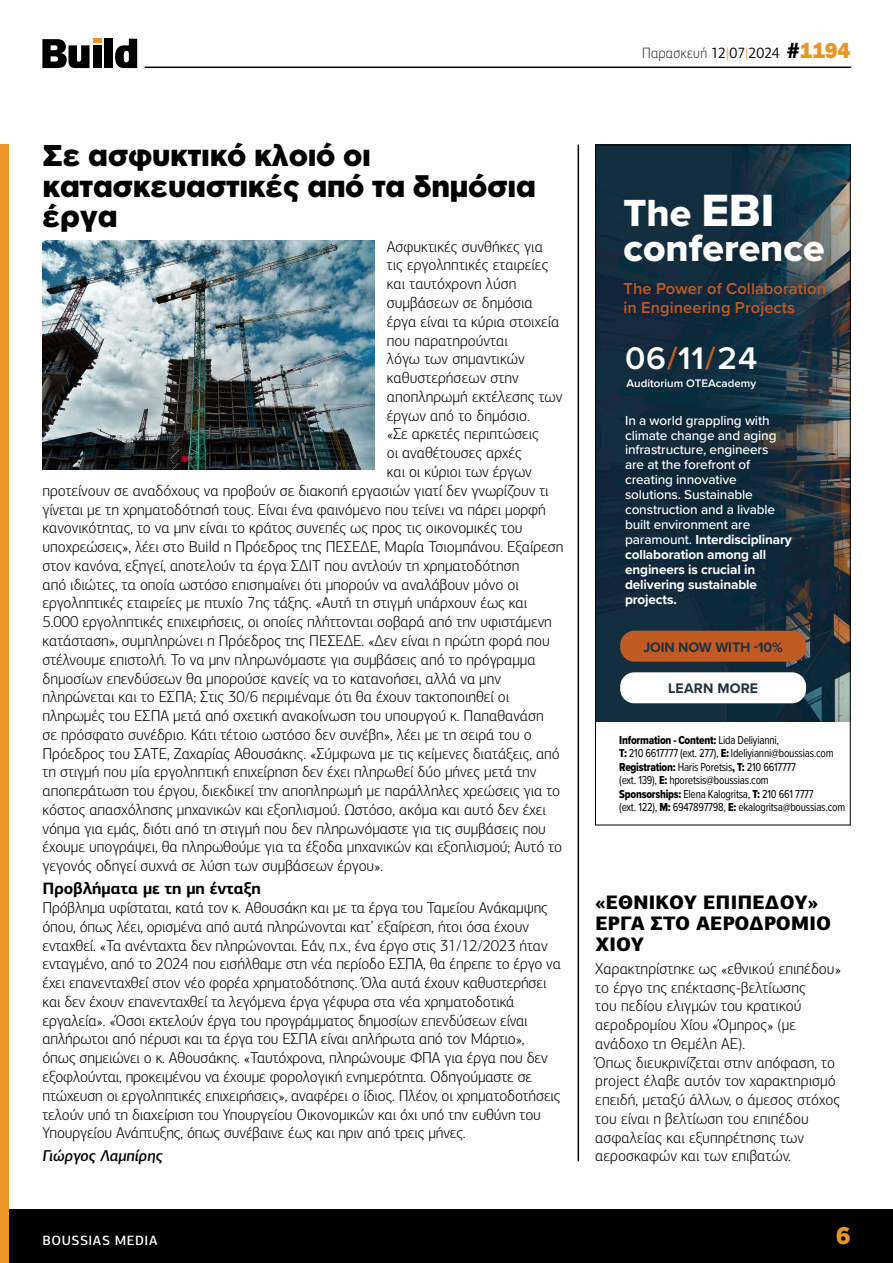
<style>
.page{position:relative;width:893px;height:1263px;background:#fff}
.page>*{position:absolute;margin:0;border:0;box-sizing:border-box;transform-origin:0 0}
.t1{font:39.15px/35px "Proxima Nova Extrabld";color:#fff}
.t2{font:600 32.4px "Proxima Nova";color:#fff}
.Τιτλος_1{font:900 30px/30px "Gotham";letter-spacing:-.01em;color:#000}
.t3{font:900 24px "Gotham";color:#ea9524;scale:.95 1}
.Τιτλος_2{font:900 19.5px/21px "PF Centro Sans Pro";letter-spacing:.01em;color:#000}
.t4{font:600 16.5px/19.2px "Proxima Nova";letter-spacing:.005em;color:#c25a23}
.Mesotitlos{font:700 16.5px "PF Centro Sans Pro";color:#000}
.Τιτλος_1-2{font:300 15.75px/18.8px "PF Centro Sans Pro";letter-spacing:-.005em;color:#000}
.κείμενο_BODY{font:300 15.75px/18.8px "PF Centro Sans Pro";color:#000}
.suntaktis{font:italic 500 15.75px "PF Centro Sans Pro";color:#000}
.t5{font:100 15px "PF Centro Sans Pro";letter-spacing:.02em;color:#000;scale:.95 1}
.t6{font:700 14.25px "Proxima Nova";letter-spacing:-.01em;color:#20313f}
.t7{font:700 14.25px "Proxima Nova";letter-spacing:.01em;color:#20313f}
.t8{font:500 13.65px/15px "Proxima Nova";letter-spacing:-.01em;color:#fff}
.t9{font:500 13.5px "PF Centro Sans Pro";letter-spacing:.04em;color:#fff}
.t10{font:12px/13.5px "Proxima Nova Cond";letter-spacing:-.02em;color:#000;scale:.95 1}
.t11{font:600 11.25px "Proxima Nova";color:#fff}
.s1{font-weight:400}
.s2{font-weight:400;color:#ea9524}
.s3{font-family:"Franklin Gothic";font-weight:800;font-size:22.5px}
.s4{font-family:"Franklin Gothic";font-weight:800;font-size:22.5px;color:#ea9524}
.s5{font-size:46.8px}
.s6{color:#c25a23}
.s7{font-weight:700}
.s8{font-family:"Proxima Nova Cond Extrabld"}
</style>
<div class="page">
<div style="left:104px;top:39px;width:9px;height:29px;background:#000"></div>
<svg style="left:42px;top:39px;width:59px;height:29px"></svg>
<svg style="left:115px;top:39px;width:22px;height:29px"></svg>
<div style="left:0;top:1210px;width:893px;height:53px;background:#000"></div>
<hr style="left:145px;top:67px;width:706px;height:1px;background:#000">
<div style="left:0;top:145px;width:9px;height:1118px;background:#ea9524"></div>
<img style="left:43px;top:240px;width:331px;height:230px">
<img style="left:597px;top:147px;width:251px;height:574px">
<div style="left:620px;top:672px;width:186px;height:31px;background:#fff;border-radius:14px"></div>
<div style="left:620px;top:631px;width:186px;height:31px;background:#c25a23;border-radius:14px"></div>
<svg style="left:768px;top:263px;width:68px;height:68px;background:#273e4b"></svg>
<div style="left:595px;top:145px;width:255px;height:680px;border:1px solid #000"></div>
<hr style="left:578px;top:145px;width:1px;height:1016px;background:#000">
<p class="t5" style="left:642px;top:44px;width:221px">Παρασκευή <span class="s1">12</span><span class="s2">|</span><span class="s1">07</span><span class="s2">|</span><span class="s1">2024</span> <span class="s3">#</span><span class="s4">1194</span></p>
<p class="Τιτλος_1" style="left:43px;top:140px;width:495px">Σε ασφυκτικό κλοιό οι κατασκευαστικές από τα δημόσια έργα</p>
<p class="Τιτλος_1-2" style="left:387px;top:237px;width:177px">Ασφυκτικές συνθήκες για τις εργοληπτικές εταιρείες και ταυτόχρονη λύση συμβάσεων σε δημόσια έργα είναι τα κύρια στοιχεία που παρατηρούνται<br>λόγω των σημαντικών καθυστερήσεων στην αποπληρωμή εκτέλεσης των έργων από το δημόσιο.</p>
<p class="Τιτλος_1-2" style="left:387px;top:425px;width:154px">«Σε αρκετές περιπτώσεις</p>
<p class="Τιτλος_1-2" style="left:387px;top:444px;width:136px">οι αναθέτουσες αρχές</p>
<p class="Τιτλος_1-2" style="left:387px;top:462px;width:147px">και οι κύριοι των έργων</p>
<p class="Τιτλος_1-2" style="left:43px;top:481px;width:508px">προτείνουν σε αναδόχους να προβούν σε διακοπή εργασιών γιατί δεν γνωρίζουν τι</p>
<p class="Τιτλος_1-2" style="left:43px;top:500px;width:505px">γίνεται με τη χρηματοδότησή τους. Είναι ένα φαινόμενο που τείνει να πάρει μορφή</p>
<p class="Τιτλος_1-2" style="left:43px;top:519px;width:482px">κανονικότητας, το να μην είναι το κράτος συνεπές ως προς τις οικονομικές του</p>
<p class="Τιτλος_1-2" style="left:43px;top:537px;width:522px">υποχρεώσεις», λέει στο Build η Πρόεδρος της ΠΕΣΕΔΕ, Μαρία Τσιομπάνου. Εξαίρεση</p>
<p class="Τιτλος_1-2" style="left:43px;top:556px;width:478px">στον κανόνα, εξηγεί, αποτελούν τα έργα ΣΔΙΤ που αντλούν τη χρηματοδότηση</p>
<p class="Τιτλος_1-2" style="left:43px;top:575px;width:478px">από ιδιώτες, τα οποία ωστόσο επισημαίνει ότι μπορούν να αναλάβουν μόνο οι</p>
<p class="Τιτλος_1-2" style="left:43px;top:594px;width:486px">εργοληπτικές εταιρείες με πτυχίο 7ης τάξης. «Αυτή τη στιγμή υπάρχουν έως και</p>
<p class="Τιτλος_1-2" style="left:43px;top:613px;width:511px">5.000 εργοληπτικές επιχειρήσεις, οι οποίες πλήττονται σοβαρά από την υφιστάμενη</p>
<p class="Τιτλος_1-2" style="left:43px;top:631px;width:509px">κατάσταση», συμπληρώνει η Πρόεδρος της ΠΕΣΕΔΕ. «Δεν είναι η πρώτη φορά που</p>
<p class="Τιτλος_1-2" style="left:43px;top:650px;width:495px">στέλνουμε επιστολή. Το να μην πληρωνόμαστε για συμβάσεις από το πρόγραμμα</p>
<p class="Τιτλος_1-2" style="left:43px;top:669px;width:460px">δημοσίων επενδύσεων θα μπορούσε κανείς να το κατανοήσει, αλλά να μην</p>
<p class="Τιτλος_1-2" style="left:43px;top:688px;width:468px">πληρώνεται και το ΕΣΠΑ; Στις 30/6 περιμέναμε ότι θα έχουν τακτοποιηθεί οι</p>
<p class="Τιτλος_1-2" style="left:43px;top:706px;width:503px">πληρωμές του ΕΣΠΑ μετά από σχετική ανακοίνωση του υπουργού κ. Παπαθανάση</p>
<p class="Τιτλος_1-2" style="left:43px;top:725px;width:491px">σε πρόσφατο συνέδριο. Κάτι τέτοιο ωστόσο δεν συνέβη», λέει με τη σειρά του ο</p>
<p class="Τιτλος_1-2" style="left:43px;top:744px;width:519px">Πρόεδρος του ΣΑΤΕ, Ζαχαρίας Αθουσάκης. «Σύμφωνα με τις κείμενες διατάξεις, από</p>
<p class="Τιτλος_1-2" style="left:43px;top:763px;width:495px">τη στιγμή που μία εργοληπτική επιχείρηση δεν έχει πληρωθεί δύο μήνες μετά την</p>
<p class="Τιτλος_1-2" style="left:43px;top:781px;width:519px">αποπεράτωση του έργου, διεκδικεί την αποπληρωμή με παράλληλες χρεώσεις για το</p>
<p class="Τιτλος_1-2" style="left:43px;top:800px;width:505px">κόστος απασχόλησης μηχανικών και εξοπλισμού. Ωστόσο, ακόμα και αυτό δεν έχει</p>
<p class="Τιτλος_1-2" style="left:43px;top:819px;width:505px">νόημα για εμάς, διότι από τη στιγμή που δεν πληρωνόμαστε για τις συμβάσεις που</p>
<p class="Τιτλος_1-2" style="left:43px;top:838px;width:521px">έχουμε υπογράψει, θα πληρωθούμε για τα έξοδα μηχανικών και εξοπλισμού; Αυτό το</p>
<p class="Τιτλος_1-2" style="left:43px;top:857px;width:342px">γεγονός οδηγεί συχνά σε λύση των συμβάσεων έργου».</p>
<p class="Mesotitlos" style="left:43px;top:878px;width:220px">Προβλήματα με τη μη ένταξη</p>
<p class="Τιτλος_1-2" style="left:43px;top:898px;width:520px">Πρόβλημα υφίσταται, κατά τον κ. Αθουσάκη και με τα έργα του Ταμείου Ανάκαμψης όπου, όπως λέει, ορισμένα από αυτά πληρώνονται κατ’ εξαίρεση, ήτοι όσα έχουν ενταχθεί. «Τα ανένταχτα δεν πληρώνονται. Εάν, π.χ., ένα έργο στις 31/12/2023 ήταν ενταγμένο, από το 2024 που εισήλθαμε στη νέα περίοδο ΕΣΠΑ, θα έπρεπε το έργο να έχει επανενταχθεί στον νέο φορέα χρηματοδότησης. Όλα αυτά έχουν καθυστερήσει και δεν έχουν επανενταχθεί τα λεγόμενα έργα γέφυρα στα νέα χρηματοδοτικά εργαλεία». «Όσοι εκτελούν έργα του προγράμματος δημοσίων επενδύσεων είναι απλήρωτοι από πέρυσι και τα έργα του ΕΣΠΑ είναι απλήρωτα από τον Μάρτιο», όπως σημειώνει ο κ. Αθουσάκης. «Ταυτόχρονα, πληρώνουμε ΦΠΑ για έργα που δεν εξοφλούνται, προκειμένου να έχουμε φορολογική ενημερότητα. Οδηγούμαστε σε πτώχευση οι εργοληπτικές επιχειρήσεις», αναφέρει ο ίδιος. Πλέον, οι χρηματοδοτήσεις τελούν υπό τη διαχείριση του Υπουργείου Οικονομικών και όχι υπό την ευθύνη του Υπουργείου Ανάπτυξης, όπως συνέβαινε έως και πριν από τρεις μήνες.</p>
<p class="suntaktis" style="left:43px;top:1146px;width:122px">Γιώργος Λαμπίρης</p>
<p class="t1" style="left:623px;top:194px;width:202px">The <span class="s5">EBI </span>conference</p>
<p class="t4" style="left:623px;top:278px;width:204px">The Power of Collaboration in Engineering Projects</p>
<p class="t2" style="left:625px;top:334px;width:134px">06<span class="s6">/</span>11<span class="s6">/</span>24</p>
<p class="t11" style="left:627px;top:375px;width:131px">Auditorium ΟΤΕΑcademy</p>
<p class="t8" style="left:625px;top:412px;width:168px">In a world grappling with climate change and aging infrastructure, engineers<br>are at the forefront of creating innovative solutions. Sustainable construction and a livable built environment are paramount. <span class="s7">Interdisciplinary collaboration among all engineers is crucial in delivering sustainable projects.</span></p>
<p class="t6" style="left:643px;top:636px;width:141px">JOIN NOW WITH -10%</p>
<p class="t7" style="left:668px;top:678px;width:92px">LEARN MORE</p>
<p class="t10" style="left:619px;top:732px;width:239px"><span class="s8">Information - Content:</span> Lida Deliyianni,<br><span class="s8">T:</span> 210 6617777 (ext. 277), <span class="s8">E:</span> ldeliyianni@boussias.com <span class="s8">Registration:</span> Haris Poretsis<span class="s8">, T:</span> 210 6617777<br>(ext. 139), <span class="s8">E:</span> hporetsis@boussias.com<br><span class="s8">Sponsorships:</span> Elena Kalogritsa, <span class="s8">Τ:</span> 210 661 7777<br>(ext. 122), <span class="s8">Μ:</span> 6947897798, <span class="s8">Ε:</span> ekalogritsa@boussias.com</p>
<p class="Τιτλος_2" style="left:595px;top:891px;width:237px">«ΕΘΝΙΚΟΎ ΕΠΙΠΈΔΟΥ»<br>ΈΡΓΑ ΣΤΟ ΑΕΡΟΔΡΌΜΙΟ<br>ΧΊΟΥ</p>
<p class="κείμενο_BODY" style="left:595px;top:959px;width:247px">Χαρακτηρίστηκε ως «εθνικού επιπέδου» το έργο της επέκτασης-βελτίωσης<br>του πεδίου ελιγμών του κρατικού αεροδρομίου Χίου «Όμηρος» (με ανάδοχο τη Θεμέλη ΑΕ).</p>
<p class="κείμενο_BODY" style="left:595px;top:1053px;width:246px">Όπως διευκρινίζεται στην απόφαση, το project έλαβε αυτόν τον χαρακτηρισμό επειδή, μεταξύ άλλων, ο άμεσος στόχος του είναι η βελτίωση του επιπέδου ασφαλείας και εξυπηρέτησης των αεροσκαφών και των επιβατών.</p>
<p class="t9" style="left:43px;top:1232px;width:116px">BOUSSIAS MEDIA</p>
<h3 class="t3" style="left:836px;top:1222px;width:17px">6</h3>
</div>
